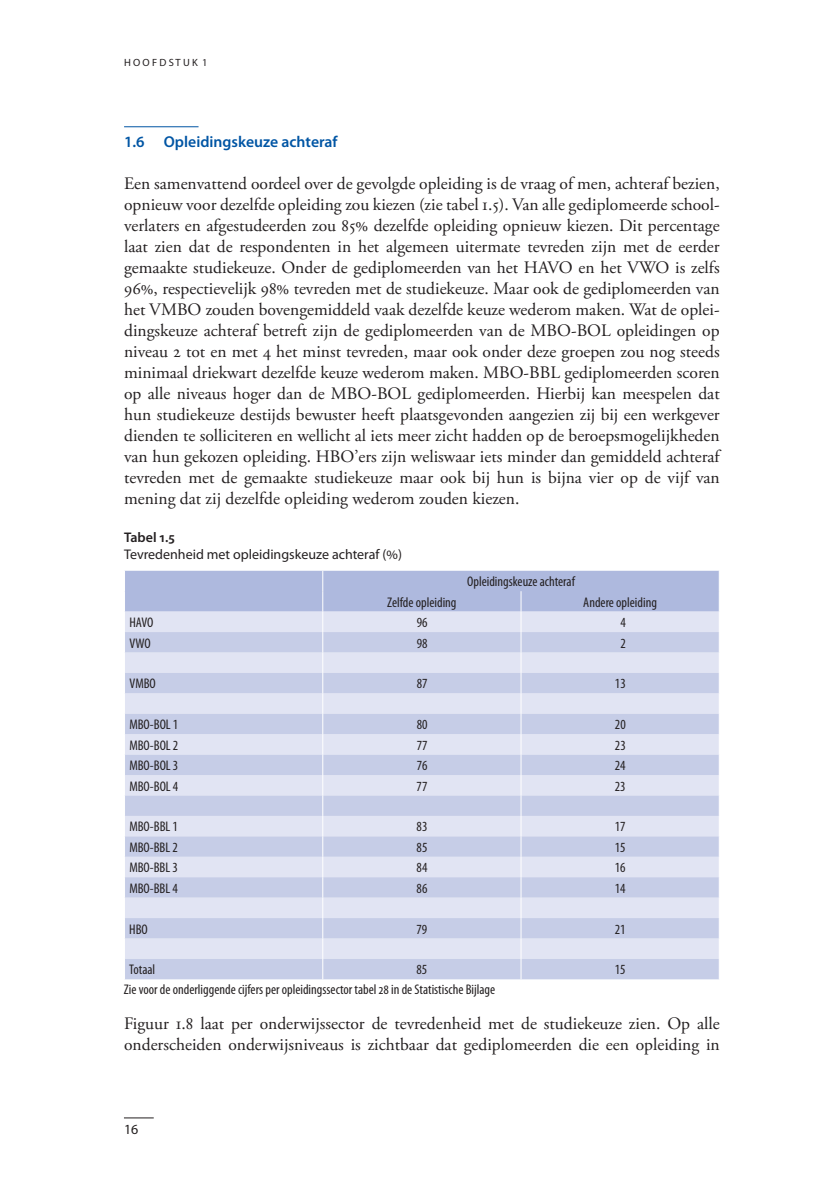
<style>
.page{position:relative;width:819px;height:1191px;background:#fff}
.page>*{position:absolute;margin:0;border:0;box-sizing:border-box;transform-origin:0 0}
.t1{font:17.5px/21px "Adobe Garamond Pro";color:#231f20;text-align:justify}
.t2{font:600 15.75px "Myriad Pro";color:#0055a4}
.t3{font:condensed 14px "Myriad Pro";color:#231f20}
.t4{font:14px "Myriad Pro";color:#231f20}
.t5{font:600 14px "Myriad Pro";color:#231f20}
.t6{font:10.5px "Myriad Pro";color:#231f20}
.s1{font-style:inherit}
</style>
<div class="page">
<hr style="left:124px;top:1117px;width:30px;height:1px;background:#231f20">
<hr style="left:124px;top:126px;width:74px;height:1px;background:#0055a4">
<svg style="left:125px;top:571px;width:594px;height:408px;background:#d0d5eb"></svg>
<p class="t6" style="left:124px;top:56px;width:85px">H O O F D S T U K <span class="s1">1</span></p>
<p class="t2" style="left:124px;top:132px;width:215px">1.6 Opleidingskeuze achteraf</p>
<p class="t1" style="left:124px;top:174px;width:597px">Een samenvattend oordeel over de gevolgde opleiding is de vraag of men, achteraf bezien, opnieuw voor dezelfde opleiding zou kiezen (zie tabel 1.5). Van alle gediplomeerde school&shy;verlaters en afgestudeerden zou 85% dezelfde opleiding opnieuw kiezen. Dit percentage laat zien dat de respondenten in het algemeen uitermate tevreden zijn met de eerder gemaakte studiekeuze. Onder de gediplomeerden van het HAVO en het VWO is zelfs 96%, respectievelijk 98% tevreden met de studiekeuze. Maar ook de gediplomeerden van het VMBO zouden bovengemiddeld vaak dezelfde keuze wederom maken. Wat de oplei&shy;dingskeuze achteraf betreft zijn de gediplomeerden van de MBO-BOL opleidingen op niveau 2 tot en met 4 het minst tevreden, maar ook onder deze groepen zou nog steeds minimaal driekwart dezelfde keuze wederom maken. MBO-BBL gediplomeerden scoren op alle niveaus hoger dan de MBO-BOL gediplomeerden. Hierbij kan meespelen dat hun studiekeuze destijds bewuster heeft plaatsgevonden aangezien zij bij een werkgever dienden te solliciteren en wellicht al iets meer zicht hadden op de beroepsmogelijkheden van hun gekozen opleiding. HBO’ers zijn weliswaar iets minder dan gemiddeld achteraf tevreden met de gemaakte studiekeuze maar ook bij hun is bijna vier op de vijf van mening dat zij dezelfde opleiding wederom zouden kiezen.</p>
<p class="t5" style="left:124px;top:528px;width:52px">Tabel 1.5</p>
<p class="t4" style="left:124px;top:545px;width:279px">Tevredenheid met opleidingskeuze achteraf (%)</p>
<p class="t3" style="left:467px;top:573px;width:109px">Opleidingskeuze achteraf</p>
<p class="t3" style="left:387px;top:593px;width:71px">Zelfde opleiding</p>
<p class="t3" style="left:583px;top:593px;width:75px">Andere opleiding</p>
<p class="t3" style="left:129px;top:614px;width:25px">HAVO</p>
<p class="t3" style="left:416px;top:614px;width:12px">96</p>
<p class="t3" style="left:620px;top:614px;width:7px">4</p>
<p class="t3" style="left:129px;top:634px;width:23px">VWO</p>
<p class="t3" style="left:416px;top:634px;width:12px">98</p>
<p class="t3" style="left:620px;top:634px;width:7px">2</p>
<p class="t3" style="left:129px;top:675px;width:28px">VMBO</p>
<p class="t3" style="left:416px;top:675px;width:12px">87</p>
<p class="t3" style="left:615px;top:675px;width:12px">13</p>
<p class="t3" style="left:129px;top:716px;width:50px">MBO-BOL 1</p>
<p class="t3" style="left:416px;top:716px;width:12px">80</p>
<p class="t3" style="left:615px;top:716px;width:12px">20</p>
<p class="t3" style="left:129px;top:736px;width:50px">MBO-BOL 2</p>
<p class="t3" style="left:416px;top:736px;width:12px">77</p>
<p class="t3" style="left:615px;top:736px;width:12px">23</p>
<p class="t3" style="left:129px;top:757px;width:50px">MBO-BOL 3</p>
<p class="t3" style="left:416px;top:757px;width:12px">76</p>
<p class="t3" style="left:615px;top:757px;width:12px">24</p>
<p class="t3" style="left:129px;top:777px;width:50px">MBO-BOL 4</p>
<p class="t3" style="left:416px;top:777px;width:12px">77</p>
<p class="t3" style="left:615px;top:777px;width:12px">23</p>
<p class="t3" style="left:129px;top:818px;width:50px">MBO-BBL 1</p>
<p class="t3" style="left:416px;top:818px;width:12px">83</p>
<p class="t3" style="left:615px;top:818px;width:12px">17</p>
<p class="t3" style="left:129px;top:838px;width:50px">MBO-BBL 2</p>
<p class="t3" style="left:416px;top:838px;width:12px">85</p>
<p class="t3" style="left:615px;top:838px;width:12px">15</p>
<p class="t3" style="left:129px;top:859px;width:50px">MBO-BBL 3</p>
<p class="t3" style="left:416px;top:859px;width:12px">84</p>
<p class="t3" style="left:615px;top:859px;width:12px">16</p>
<p class="t3" style="left:129px;top:879px;width:50px">MBO-BBL 4</p>
<p class="t3" style="left:416px;top:879px;width:12px">86</p>
<p class="t3" style="left:614px;top:879px;width:12px">14</p>
<p class="t3" style="left:129px;top:920px;width:20px">HBO</p>
<p class="t3" style="left:416px;top:920px;width:12px">79</p>
<p class="t3" style="left:614px;top:920px;width:12px">21</p>
<p class="t3" style="left:129px;top:961px;width:27px">Totaal</p>
<p class="t3" style="left:416px;top:961px;width:12px">85</p>
<p class="t3" style="left:614px;top:961px;width:12px">15</p>
<p class="t3" style="left:124px;top:981px;width:373px">Zie voor de onderliggende cijfers per opleidingssector tabel 28 in de Statistische Bijlage</p>
<p class="t1" style="left:124px;top:1014px;width:597px">Figuur 1.8 laat per onderwijssector de tevredenheid met de studiekeuze zien. Op alle onderscheiden onderwijsniveaus is zichtbaar dat gediplomeerden die een opleiding in</p>
<p class="t4" style="left:124px;top:1120px;width:16px">16</p>
</div>
